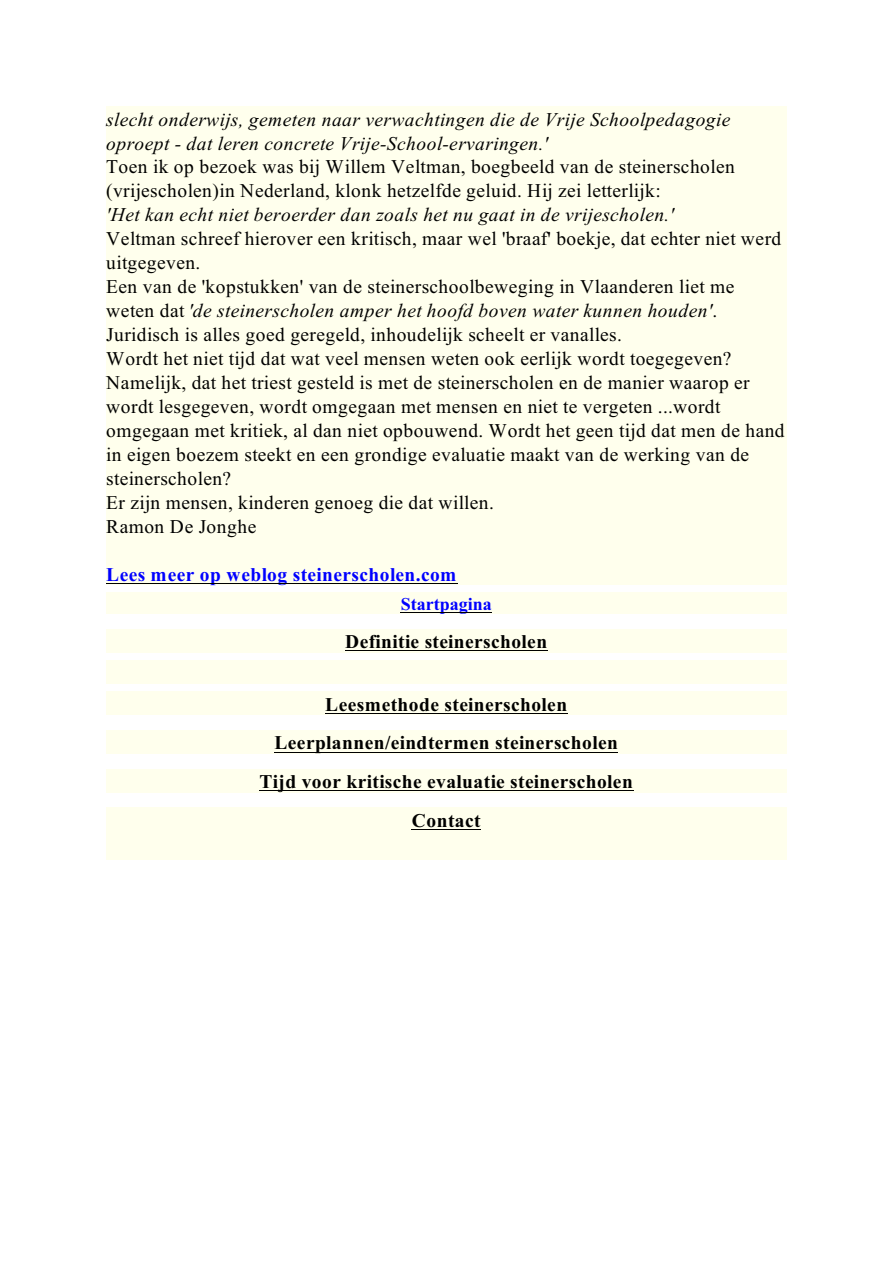
<style>
.page{position:relative;width:894px;height:1263px;background:#fff}
.page>*{position:absolute;margin:0;border:0;box-sizing:border-box;transform-origin:0 0}
.t1{font:19.5px/24px "Times New Roman";letter-spacing:.02em;color:#000}
.t2{font:italic 19.5px/24px "Times New Roman";letter-spacing:.02em;color:#000}
.t3{font:700 19.5px/38.7px "Times New Roman";letter-spacing:.025em;color:#000;text-align:center}
.t4{font:700 19.5px "Times New Roman";letter-spacing:.02em;color:#00f}
.t5{font:700 18px "Times New Roman";letter-spacing:.005em;color:#00f}
.s1{font-style:italic}
</style>
<div class="page">
<div style="left:106px;top:106px;width:680px;height:48px;background:#ffffed"></div>
<div style="left:106px;top:154px;width:680px;height:48px;background:#ffffed"></div>
<div style="left:106px;top:202px;width:680px;height:24px;background:#ffffed"></div>
<div style="left:106px;top:226px;width:680px;height:48px;background:#ffffed"></div>
<div style="left:106px;top:274px;width:680px;height:72px;background:#ffffed"></div>
<div style="left:106px;top:346px;width:680px;height:143px;background:#ffffed"></div>
<div style="left:106px;top:489px;width:680px;height:24px;background:#ffffed"></div>
<div style="left:106px;top:513px;width:680px;height:24px;background:#ffffed"></div>
<div style="left:106px;top:537px;width:680px;height:24px;background:#ffffed"></div>
<div style="left:106px;top:561px;width:680px;height:24px;background:#ffffed"></div>
<div style="left:106px;top:593px;width:680px;height:21px;background:#ffffed"></div>
<div style="left:106px;top:629px;width:680px;height:23px;background:#ffffed"></div>
<div style="left:106px;top:660px;width:680px;height:24px;background:#ffffed"></div>
<div style="left:106px;top:691px;width:680px;height:24px;background:#ffffed"></div>
<div style="left:106px;top:730px;width:680px;height:24px;background:#ffffed"></div>
<div style="left:106px;top:769px;width:680px;height:23px;background:#ffffed"></div>
<div style="left:106px;top:808px;width:680px;height:31px;background:#ffffed"></div>
<div style="left:106px;top:839px;width:680px;height:21px;background:#ffffed"></div>
<hr style="left:106px;top:583px;width:351px;height:1px;background:#000">
<hr style="left:401px;top:612px;width:91px;height:1px;background:#000">
<hr style="left:345px;top:650px;width:203px;height:1px;background:#000">
<hr style="left:325px;top:713px;width:243px;height:1px;background:#000">
<hr style="left:274px;top:752px;width:344px;height:1px;background:#000">
<hr style="left:259px;top:790px;width:374px;height:1px;background:#000">
<hr style="left:412px;top:829px;width:69px;height:1px;background:#000">
<p class="t2" style="left:106px;top:109px;width:626px">slecht onderwijs, gemeten naar verwachtingen die de Vrije Schoolpedagogie oproept - dat leren concrete Vrije-School-ervaringen.'</p>
<p class="t1" style="left:106px;top:157px;width:630px">Toen ik op bezoek was bij Willem Veltman, boegbeeld van de steinerscholen (vrijescholen)in Nederland, klonk hetzelfde geluid. Hij zei letterlijk:</p>
<p class="t2" style="left:106px;top:205px;width:569px">'Het kan echt niet beroerder dan zoals het nu gaat in de vrijescholen.'</p>
<p class="t1" style="left:106px;top:229px;width:680px">Veltman schreef hierover een kritisch, maar wel 'braaf' boekje, dat echter niet werd uitgegeven.<br>Een van de 'kopstukken' van de steinerschoolbeweging in Vlaanderen liet me weten dat <span class="s1">'de steinerscholen amper het hoofd boven water kunnen houden'</span>.<br>Juridisch is alles goed geregeld, inhoudelijk scheelt er vanalles.<br>Wordt het niet tijd dat wat veel mensen weten ook eerlijk wordt toegegeven?<br>Namelijk, dat het triest gesteld is met de steinerscholen en de manier waarop er wordt lesgegeven, wordt omgegaan met mensen en niet te vergeten ...wordt omgegaan met kritiek, al dan niet opbouwend. Wordt het geen tijd dat men de hand in eigen boezem steekt en een grondige evaluatie maakt van de werking van de steinerscholen?<br>Er zijn mensen, kinderen genoeg die dat willen.<br>Ramon De Jonghe</p>
<p class="t4" style="left:106px;top:568px;width:352px">Lees meer op weblog steinerscholen.com</p>
<p class="t5" style="left:401px;top:598px;width:93px">Startpagina</p>
<p class="t3" style="left:345px;top:624px;width:204px">Definitie steinerscholen</p>
<p class="t3" style="left:259px;top:687px;width:375px">Leesmethode steinerscholen<br>Leerplannen/eindtermen steinerscholen<br>Tijd voor kritische evaluatie steinerscholen<br>Contact</p>
</div>
